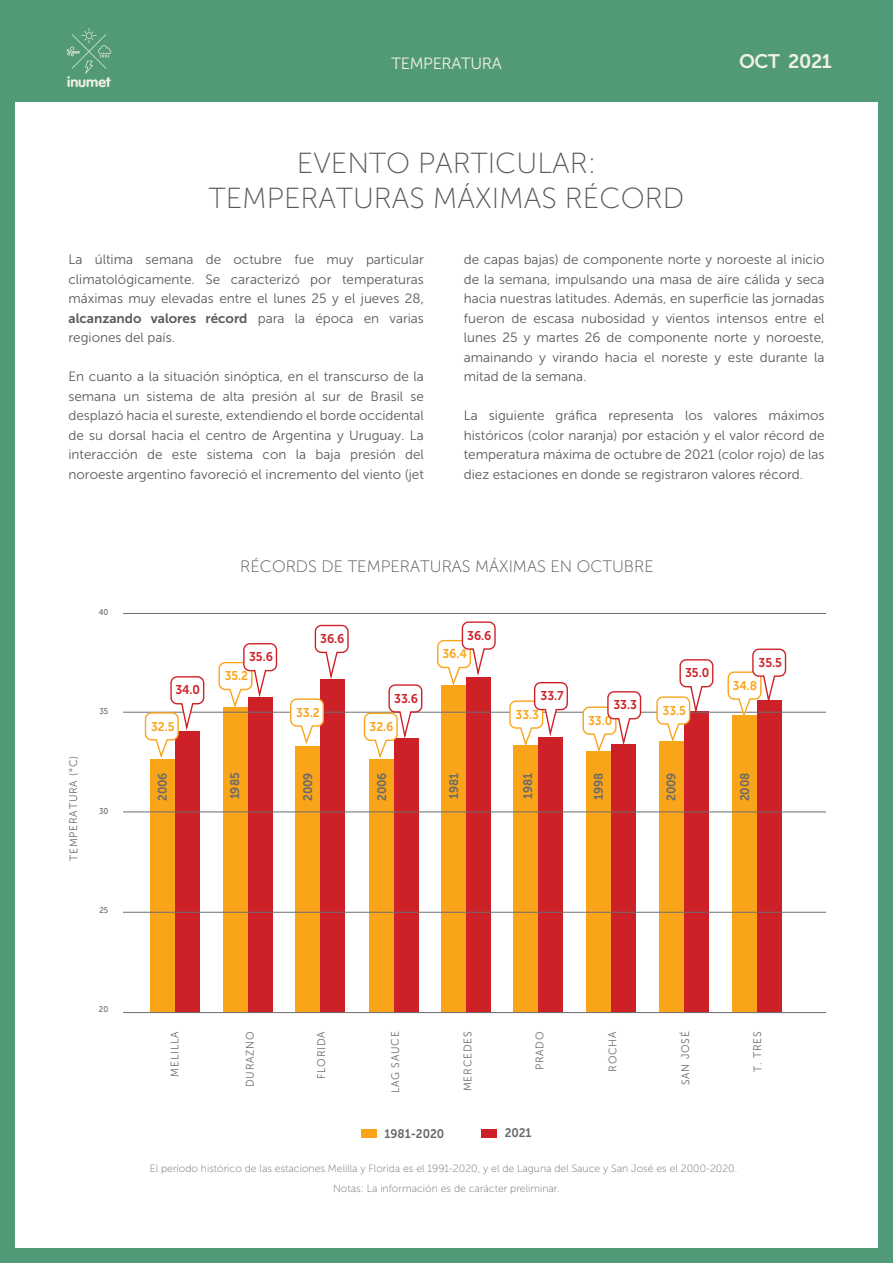
<style>
.page{position:relative;width:893px;height:1263px;background:#fff}
.page>*{position:absolute;margin:0;border:0;box-sizing:border-box;transform-origin:0 0}
.t1{font:28.95px/34.8px "Museo Sans 100";color:#58595b;text-align:center}
.t2{font:19.5px "Museo Sans 700";letter-spacing:-.02em;color:#f2f1e6}
.t3{font:16.5px "Museo Sans 100";color:#4f5353}
.t4{font:16.2px "Museo Sans 300";letter-spacing:-.02em;color:#f2f1e6}
.t5{font:14.25px "VAG Rounded Bold";color:#f2f1e6}
.t6{font:13.5px/19.5px "Museo Sans 300";color:#58595b;text-align:justify}
.t7{font:13.5px "Museo Sans 700";color:#58595b}
.t8{font:12.6px "Museo Sans 700";letter-spacing:-.005em;color:#cd2027;scale:.95 1}
.t9{font:12.6px "Museo Sans 700";letter-spacing:-.005em;color:#faa41a;scale:.95 1}
.t10{font:12.45px "Museo Sans 700";letter-spacing:-.005em;color:#676a6a;scale:.95 1}
.t11{font:10.95px "Museo Sans 300";letter-spacing:.07em;color:#676a6a;scale:.95 1}
.t12{font:10.5px/20.1px "Museo Sans 100";color:#6d6e71;text-align:center}
.t13{font:8.25px "Museo Sans 500";letter-spacing:-.005em;color:#676a6a;scale:.95 1}
.s1{font-family:"Museo Sans 300"}
</style>
<div class="page">
<div style="left:0;top:101px;width:15px;height:1157px;background:#529a76"></div>
<div style="left:879px;top:92px;width:14px;height:1171px;background:#529a76"></div>
<div style="left:0;top:0;width:893px;height:102px;background:#529a76"></div>
<svg style="left:67px;top:28px;width:44px;height:46px"></svg>
<div style="left:0;top:1248px;width:893px;height:15px;background:#529a76"></div>
<div style="left:151px;top:759px;width:24px;height:253px;background:#faa41a"></div>
<div style="left:176px;top:731px;width:24px;height:281px;background:#cd2027"></div>
<div style="left:223px;top:707px;width:24px;height:305px;background:#faa41a"></div>
<div style="left:248px;top:697px;width:24px;height:315px;background:#cd2027"></div>
<div style="left:296px;top:746px;width:24px;height:266px;background:#faa41a"></div>
<div style="left:321px;top:679px;width:24px;height:333px;background:#cd2027"></div>
<div style="left:369px;top:759px;width:24px;height:253px;background:#faa41a"></div>
<div style="left:394px;top:738px;width:24px;height:274px;background:#cd2027"></div>
<div style="left:441px;top:685px;width:25px;height:327px;background:#faa41a"></div>
<div style="left:466px;top:677px;width:25px;height:335px;background:#cd2027"></div>
<div style="left:587px;top:751px;width:24px;height:261px;background:#faa41a"></div>
<div style="left:612px;top:744px;width:24px;height:268px;background:#cd2027"></div>
<div style="left:514px;top:745px;width:24px;height:267px;background:#faa41a"></div>
<div style="left:539px;top:737px;width:24px;height:275px;background:#cd2027"></div>
<div style="left:660px;top:741px;width:24px;height:271px;background:#faa41a"></div>
<div style="left:685px;top:711px;width:24px;height:301px;background:#cd2027"></div>
<div style="left:733px;top:715px;width:24px;height:297px;background:#faa41a"></div>
<div style="left:758px;top:700px;width:24px;height:312px;background:#cd2027"></div>
<div style="left:481px;top:1129px;width:16px;height:8px;background:#cd2027"></div>
<div style="left:361px;top:1129px;width:16px;height:8px;background:#faa41a"></div>
<hr style="left:123px;top:613px;width:703px;height:1px;background:#6d6e71">
<hr style="left:123px;top:712px;width:703px;height:1px;background:#6d6e71">
<hr style="left:123px;top:812px;width:703px;height:1px;background:#6d6e71">
<hr style="left:123px;top:912px;width:703px;height:1px;background:#6d6e71">
<hr style="left:123px;top:1012px;width:703px;height:1px;background:#6d6e71">
<svg style="left:144px;top:676px;width:61px;height:84px"></svg>
<svg style="left:218px;top:643px;width:60px;height:67px"></svg>
<svg style="left:289px;top:698px;width:36px;height:48px"></svg>
<svg style="left:314px;top:624px;width:35px;height:58px"></svg>
<svg style="left:363px;top:684px;width:60px;height:77px"></svg>
<svg style="left:437px;top:621px;width:59px;height:64px"></svg>
<svg style="left:509px;top:682px;width:60px;height:66px"></svg>
<svg style="left:582px;top:691px;width:60px;height:63px"></svg>
<svg style="left:656px;top:659px;width:58px;height:85px"></svg>
<svg style="left:727px;top:648px;width:60px;height:71px"></svg>
<p class="t5" style="left:67px;top:74px;width:45px">inumet</p>
<p class="t4" style="left:391px;top:54px;width:112px">TEMPERATURA</p>
<h2 class="t2" style="left:739px;top:50px;width:94px">OCT 2021</h2>
<h1 class="t1" style="left:209px;top:146px;width:477px">EVENTO PARTICULAR:<br>TEMPERATURAS MÁXIMAS RÉCORD</h1>
<p class="t6" style="left:68px;top:250px;width:357px">La última semana de octubre fue muy particular climatológicamente. Se caracterizó por temperaturas máximas muy elevadas entre el lunes 25 y el jueves 28,</p>
<p class="t7" style="left:68px;top:311px;width:357px">alcanzando valores récord <span class="s1">para la época en varias</span></p>
<p class="t6" style="left:68px;top:328px;width:108px">regiones del país.</p>
<p class="t6" style="left:68px;top:367px;width:357px">En cuanto a la situación sinóptica, en el transcurso de la semana un sistema de alta presión al sur de Brasil se desplazó hacia el sureste, extendiendo el borde occidental de su dorsal hacia el centro de Argentina y Uruguay. La interacción de este sistema con la baja presión del noroeste argentino favoreció el incremento del viento (jet</p>
<p class="t6" style="left:464px;top:250px;width:362px">de capas bajas) de componente norte y noroeste al inicio de la semana, impulsando una masa de aíre cálida y seca hacia nuestras latitudes. Además, en superficie las jornadas fueron de escasa nubosidad y vientos intensos entre el lunes 25 y martes 26 de componente norte y noroeste, amainando y virando hacia el noreste y este durante la mitad de la semana.</p>
<p class="t6" style="left:464px;top:406px;width:362px">La siguiente gráfica representa los valores máximos históricos (color naranja) por estación y el valor récord de temperatura máxima de octubre de 2021 (color rojo) de las diez estaciones en donde se registraron valores récord.</p>
<p class="t13" style="left:99px;top:607px;width:12px">40</p>
<p class="t11" style="left:68px;top:861px;width:112px;rotate:-90deg">TEMPERATURA (°C)</p>
<p class="t13" style="left:100px;top:706px;width:11px">35</p>
<p class="t13" style="left:99px;top:806px;width:11px">30</p>
<p class="t13" style="left:99px;top:905px;width:11px">25</p>
<p class="t13" style="left:99px;top:1005px;width:11px">20</p>
<p class="t3" style="left:240px;top:557px;width:415px">RÉCORDS DE TEMPERATURAS MÁXIMAS EN OCTUBRE</p>
<p class="t8" style="left:175px;top:683px;width:28px">34.0</p>
<p class="t9" style="left:151px;top:719px;width:26px">32.5</p>
<p class="t8" style="left:249px;top:650px;width:27px">35.6</p>
<p class="t9" style="left:225px;top:669px;width:26px">35.2</p>
<p class="t8" style="left:320px;top:632px;width:27px">36.6</p>
<p class="t9" style="left:296px;top:705px;width:26px">33.2</p>
<p class="t8" style="left:394px;top:691px;width:27px">33.6</p>
<p class="t9" style="left:370px;top:719px;width:27px">32.6</p>
<p class="t8" style="left:467px;top:628px;width:27px">36.6</p>
<p class="t9" style="left:442px;top:647px;width:27px">36.4</p>
<p class="t8" style="left:541px;top:689px;width:26px">33.7</p>
<p class="t9" style="left:515px;top:707px;width:26px">33.3</p>
<p class="t8" style="left:613px;top:698px;width:26px">33.3</p>
<p class="t9" style="left:588px;top:713px;width:27px">33.0</p>
<p class="t8" style="left:685px;top:666px;width:27px">35.0</p>
<p class="t9" style="left:663px;top:703px;width:26px">33.5</p>
<p class="t8" style="left:758px;top:655px;width:26px">35.5</p>
<p class="t9" style="left:733px;top:678px;width:27px">34.8</p>
<p class="t10" style="left:155px;top:801px;width:32px;rotate:-90deg">2006</p>
<p class="t10" style="left:228px;top:799px;width:30px;rotate:-90deg">1985</p>
<p class="t10" style="left:301px;top:801px;width:32px;rotate:-90deg">2009</p>
<p class="t10" style="left:375px;top:801px;width:32px;rotate:-90deg">2006</p>
<p class="t10" style="left:447px;top:799px;width:29px;rotate:-90deg">1981</p>
<p class="t10" style="left:521px;top:799px;width:29px;rotate:-90deg">1981</p>
<p class="t10" style="left:591px;top:800px;width:30px;rotate:-90deg">1998</p>
<p class="t10" style="left:664px;top:801px;width:32px;rotate:-90deg">2009</p>
<p class="t10" style="left:738px;top:801px;width:32px;rotate:-90deg">2008</p>
<p class="t11" style="left:169px;top:1076px;width:49px;rotate:-90deg">MELILLA</p>
<p class="t11" style="left:244px;top:1087px;width:60px;rotate:-90deg">DURAZNO</p>
<p class="t11" style="left:315px;top:1079px;width:52px;rotate:-90deg">FLORIDA</p>
<p class="t11" style="left:389px;top:1093px;width:67px;rotate:-90deg">LAG SAUCE</p>
<p class="t11" style="left:462px;top:1091px;width:64px;rotate:-90deg">MERCEDES</p>
<p class="t11" style="left:534px;top:1070px;width:42px;rotate:-90deg">PRADO</p>
<p class="t11" style="left:607px;top:1071px;width:44px;rotate:-90deg">ROCHA</p>
<p class="t11" style="left:680px;top:1085px;width:58px;rotate:-90deg">SAN JOSÉ</p>
<p class="t11" style="left:752px;top:1072px;width:44px;rotate:-90deg">T. TRES</p>
<p class="t10" style="left:385px;top:1127px;width:64px">1981-2020</p>
<p class="t10" style="left:505px;top:1126px;width:30px">2021</p>
<p class="t12" style="left:150px;top:1159px;width:589px">El período histórico de las estaciones Melilla y Florida es el 1991-2020, y el de Laguna del Sauce y San José es el 2000-2020.<br>Notas: La información es de carácter preliminar.</p>
</div>
